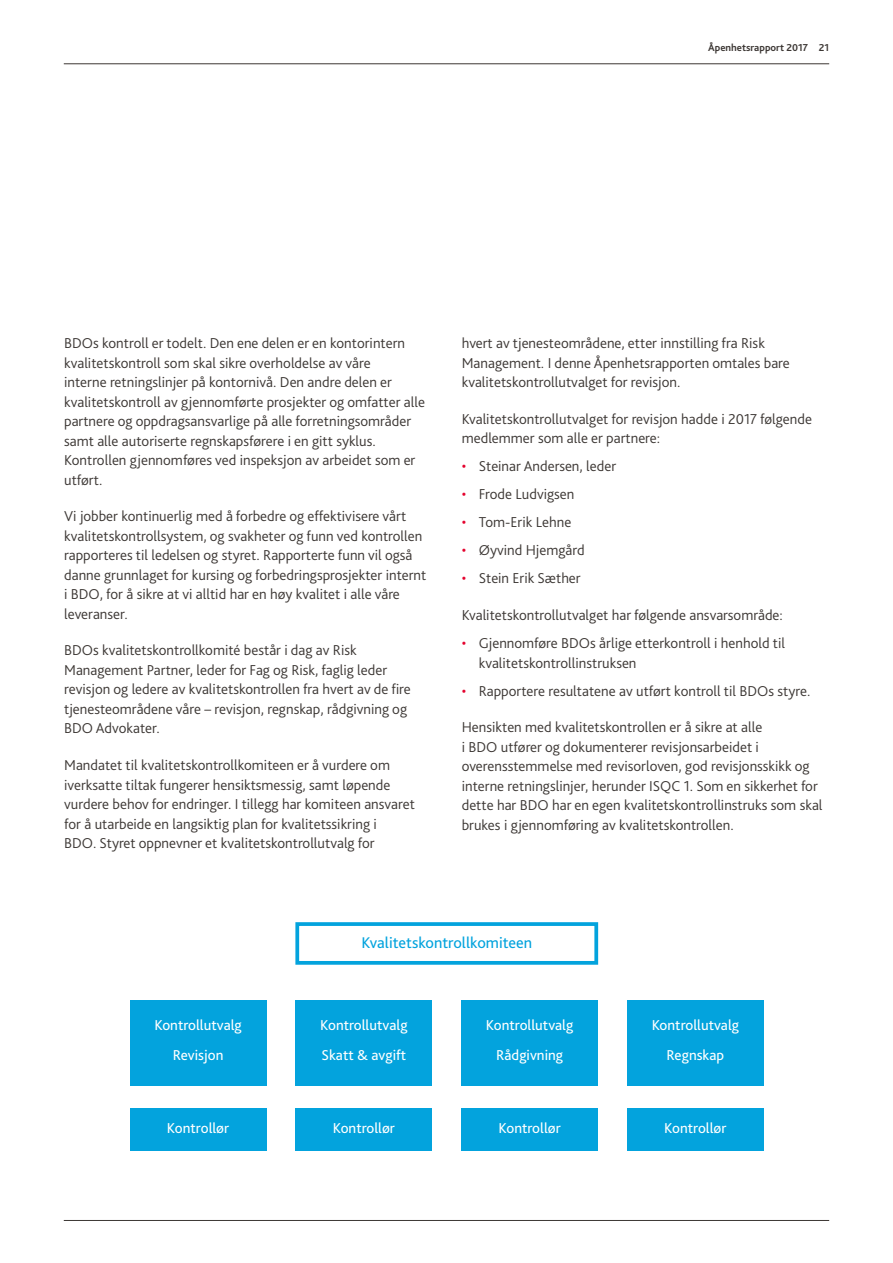
<style>
.page{position:relative;width:893px;height:1263px;background:#fff}
.page>*{position:absolute;margin:0;border:0;box-sizing:border-box;transform-origin:0 0}
.t1{font:16.2px "Bliss Pro";color:#03a3dd}
.t2{font:300 15px/19.5px "Bliss Pro";color:#3c3734}
.t3{font:15px/30.5px "Bliss Pro";color:#fff;text-align:center}
.t4{font:700 10.5px "Bliss Pro";color:#3c3734}
.s1{color:#e4032e}
</style>
<div class="page">
<hr style="left:64px;top:63px;width:765px;height:1px;background:#3c3734">
<hr style="left:64px;top:1220px;width:765px;height:1px;background:#3c3734">
<div style="left:295px;top:922px;width:303px;height:43px;border:4px solid #03a3dd"></div>
<div style="left:130px;top:1000px;width:137px;height:85px;background:#03a3dd"></div>
<div style="left:295px;top:1000px;width:137px;height:85px;background:#03a3dd"></div>
<div style="left:461px;top:1000px;width:137px;height:85px;background:#03a3dd"></div>
<div style="left:627px;top:1000px;width:137px;height:85px;background:#03a3dd"></div>
<div style="left:130px;top:1108px;width:137px;height:42px;background:#03a3dd"></div>
<div style="left:295px;top:1108px;width:137px;height:42px;background:#03a3dd"></div>
<div style="left:461px;top:1108px;width:137px;height:42px;background:#03a3dd"></div>
<div style="left:627px;top:1108px;width:137px;height:42px;background:#03a3dd"></div>
<p class="t4" style="left:708px;top:40px;width:122px">Åpenhetsrapport 2017 21</p>
<p class="t2" style="left:64px;top:333px;width:362px">BDOs kontroll er todelt. Den ene delen er en kontorintern kvalitetskontroll som skal sikre overholdelse av våre<br>interne retningslinjer på kontornivå. Den andre delen er kvalitetskontroll av gjennomførte prosjekter og omfatter alle partnere og oppdragsansvarlige på alle forretningsområder samt alle autoriserte regnskapsførere i en gitt syklus.<br>Kontrollen gjennomføres ved inspeksjon av arbeidet som er utført.</p>
<p class="t2" style="left:64px;top:506px;width:364px">Vi jobber kontinuerlig med å forbedre og effektivisere vårt kvalitetskontrollsystem, og svakheter og funn ved kontrollen rapporteres til ledelsen og styret. Rapporterte funn vil også danne grunnlaget for kursing og forbedringsprosjekter internt i BDO, for å sikre at vi alltid har en høy kvalitet i alle våre leveranser.</p>
<p class="t2" style="left:64px;top:640px;width:348px">BDOs kvalitetskontrollkomité består i dag av Risk Management Partner, leder for Fag og Risk, faglig leder revisjon og ledere av kvalitetskontrollen fra hvert av de fire tjenesteområdene våre – revisjon, regnskap, rådgivning og BDO Advokater.</p>
<p class="t2" style="left:64px;top:755px;width:352px">Mandatet til kvalitetskontrollkomiteen er å vurdere om iverksatte tiltak fungerer hensiktsmessig, samt løpende vurdere behov for endringer. I tillegg har komiteen ansvaret for å utarbeide en langsiktig plan for kvalitetssikring i<br>BDO. Styret oppnevner et kvalitetskontrollutvalg for</p>
<p class="t2" style="left:462px;top:333px;width:330px">hvert av tjenesteområdene, etter innstilling fra Risk<br>Management. I denne Åpenhetsrapporten omtales bare kvalitetskontrollutvalget for revisjon.</p>
<p class="t2" style="left:462px;top:409px;width:352px">Kvalitetskontrollutvalget for revisjon hadde i 2017 følgende medlemmer som alle er partnere:</p>
<p class="t2" style="left:462px;top:456px;width:156px"><span class="s1">•</span> Steinar Andersen, leder</p>
<p class="t2" style="left:462px;top:484px;width:114px"><span class="s1">•</span> Frode Ludvigsen</p>
<p class="t2" style="left:462px;top:512px;width:111px"><span class="s1">•</span> Tom-Erik Lehne</p>
<p class="t2" style="left:462px;top:540px;width:124px"><span class="s1">•</span> Øyvind Hjemgård</p>
<p class="t2" style="left:462px;top:568px;width:120px"><span class="s1">•</span> Stein Erik Sæther</p>
<p class="t2" style="left:462px;top:605px;width:323px">Kvalitetskontrollutvalget har følgende ansvarsområde:</p>
<p class="t2" style="left:479px;top:633px;width:308px;text-indent:-17px"><span class="s1">•</span> Gjennomføre BDOs årlige etterkontroll i henhold til kvalitetskontrollinstruksen</p>
<p class="t2" style="left:462px;top:680px;width:350px"><span class="s1">•</span> Rapportere resultatene av utført kontroll til BDOs styre.</p>
<p class="t2" style="left:462px;top:717px;width:362px">Hensikten med kvalitetskontrollen er å sikre at alle<br>i BDO utfører og dokumenterer revisjonsarbeidet i overensstemmelse med revisorloven, god revisjonsskikk og interne retningslinjer, herunder ISQC 1. Som en sikkerhet for dette har BDO har en egen kvalitetskontrollinstruks som skal brukes i gjennomføring av kvalitetskontrollen.</p>
<p class="t1" style="left:362px;top:933px;width:172px">Kvalitetskontrollkomiteen</p>
<p class="t3" style="left:154px;top:1009px;width:89px">Kontrollutvalg<br>Revisjon</p>
<p class="t3" style="left:320px;top:1009px;width:89px;text-align:left">Kontrollutvalg<br>Skatt &amp; avgift</p>
<p class="t3" style="left:486px;top:1009px;width:89px">Kontrollutvalg<br>Rådgivning</p>
<p class="t3" style="left:652px;top:1009px;width:89px">Kontrollutvalg<br>Regnskap</p>
<p class="t3" style="left:167px;top:1113px;width:64px">Kontrollør</p>
<p class="t3" style="left:333px;top:1113px;width:64px">Kontrollør</p>
<p class="t3" style="left:498px;top:1113px;width:64px">Kontrollør</p>
<p class="t3" style="left:664px;top:1113px;width:64px">Kontrollør</p>
</div>
